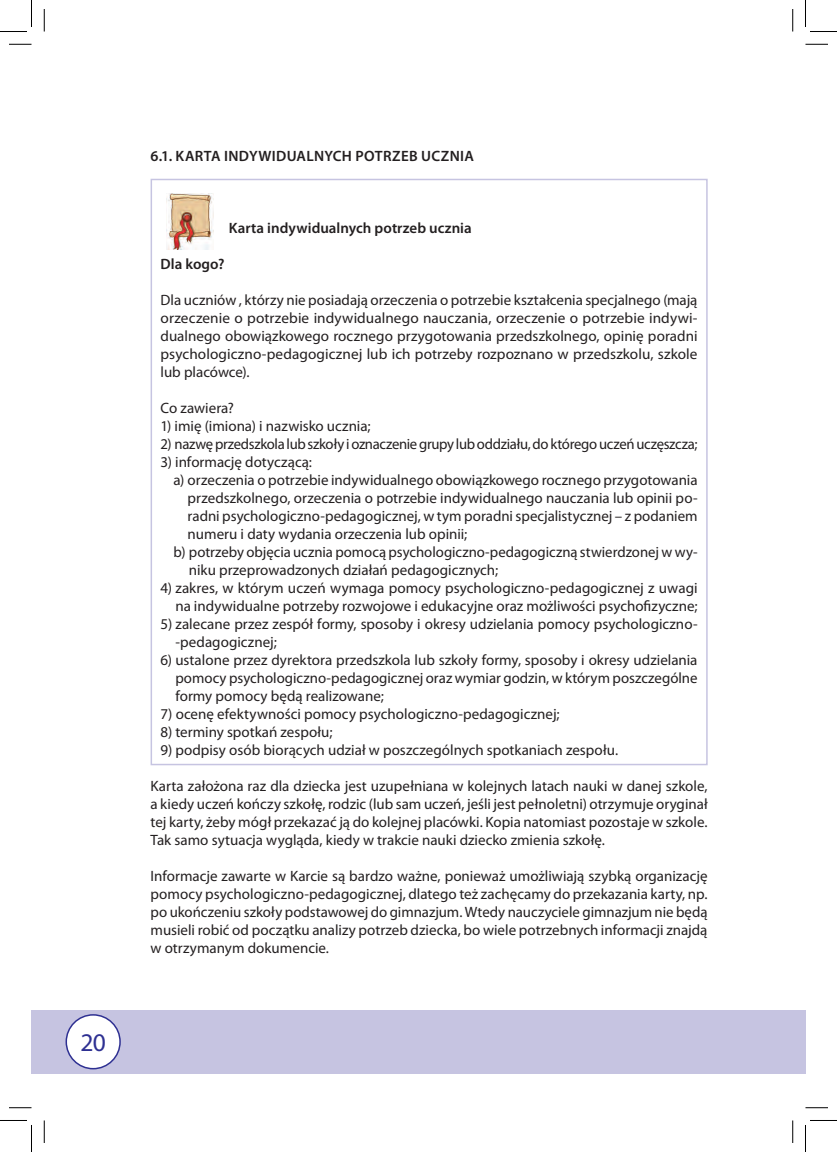
<style>
.page{position:relative;width:837px;height:1152px;background:#fff}
.page>*{position:absolute;margin:0;border:0;box-sizing:border-box;transform-origin:0 0}
.t1{font:25.5px "Myriad Pro";color:#2e3092}
._01_body{font:15px/18px "Myriad Pro";color:#231f20;text-align:justify}
._01_body-2{font:15px "Myriad Pro";letter-spacing:-.02em;color:#231f20}
._04_ramka{font:600 15px "Myriad Pro";color:#231f20}
._05_podrozdzial{font:600 15px "Myriad Pro";letter-spacing:.02em;color:#231f20}
</style>
<div class="page">
<div style="left:793px;top:1009px;width:12px;height:64px;background:#c6c4e1"></div>
<div style="left:32px;top:1009px;width:761px;height:64px;background:#c6c4e1"></div>
<div style="left:66px;top:1014px;width:54px;height:54px;background:#fff;border-radius:50%"></div>
<div style="left:66px;top:1014px;width:55px;height:55px;border:2px solid #2e3092;border-radius:50%"></div>
<div style="left:151px;top:179px;width:557px;height:586px;border:2px solid #c6c4e1"></div>
<img style="left:167px;top:193px;width:47px;height:57px">
<svg style="left:9px;top:44px;width:23px;height:1px"></svg>
<svg style="left:805px;top:44px;width:23px;height:1px"></svg>
<svg style="left:9px;top:1107px;width:23px;height:1px"></svg>
<svg style="left:805px;top:1107px;width:23px;height:1px"></svg>
<svg style="left:44px;top:9px;width:1px;height:22px"></svg>
<svg style="left:44px;top:1120px;width:1px;height:23px"></svg>
<svg style="left:792px;top:9px;width:1px;height:22px"></svg>
<svg style="left:792px;top:1120px;width:1px;height:23px"></svg>
<svg style="left:0;top:0;width:32px;height:32px"></svg>
<svg style="left:0;top:1120px;width:32px;height:32px"></svg>
<svg style="left:805px;top:0;width:32px;height:32px"></svg>
<svg style="left:805px;top:1120px;width:32px;height:32px"></svg>
<h1 class="t1" style="left:80px;top:1027px;width:27px">20</h1>
<p class="_05_podrozdzial" style="left:151px;top:146px;width:325px">6.1. KARTA INDYWIDUALNYCH POTRZEB UCZNIA</p>
<p class="_04_ramka" style="left:229px;top:218px;width:244px">Karta indywidualnych potrzeb ucznia</p>
<p class="_04_ramka" style="left:161px;top:254px;width:65px">Dla kogo?</p>
<p class="_01_body" style="left:161px;top:290px;width:539px">Dla uczniów , którzy nie posiadają orzeczenia o potrzebie kształcenia specjalnego (mają orzeczenie o potrzebie indywidualnego nauczania, orzeczenie o potrzebie indywi&shy;dualnego obowiązkowego rocznego przygotowania przedszkolnego, opinię poradni psychologiczno-pedagogicznej lub ich potrzeby rozpoznano w przedszkolu, szkole lub placówce).</p>
<p class="_01_body" style="left:161px;top:398px;width:75px">Co zawiera?</p>
<p class="_01_body" style="left:161px;top:416px;width:211px">1) imię (imiona) i nazwisko ucznia;</p>
<p class="_01_body-2" style="left:161px;top:434px;width:538px">2) nazwę przedszkola lub szkoły i oznaczenie grupy lub oddziału, do którego uczeń uczęszcza;</p>
<p class="_01_body" style="left:161px;top:452px;width:153px">3) informację dotyczącą:</p>
<p class="_01_body" style="left:188px;top:470px;width:511px;text-indent:-14px">a) orzeczenia o potrzebie indywidualnego obowiązkowego rocznego przygotowania przedszkolnego, orzeczenia o potrzebie indywidualnego nauczania lub opinii po&shy;radni psychologiczno-pedagogicznej, w tym poradni specjalistycznej – z podaniem numeru i daty wydania orzeczenia lub opinii;</p>
<p class="_01_body" style="left:189px;top:542px;width:510px;text-indent:-16px">b) potrzeby objęcia ucznia pomocą psychologiczno-pedagogiczną stwierdzonej w wy&shy;niku przeprowadzonych działań pedagogicznych;</p>
<p class="_01_body" style="left:161px;top:578px;width:538px;text-align:right">4) zakres, w którym uczeń wymaga pomocy psychologiczno-pedagogicznej z uwagi na indywidualne potrzeby rozwojowe i edukacyjne oraz możliwości psychofizyczne;</p>
<p class="_01_body" style="left:175px;top:614px;width:524px;text-indent:-15px">5) zalecane przez zespół formy, sposoby i okresy udzielania pomocy psychologiczno--pedagogicznej;</p>
<p class="_01_body" style="left:175px;top:650px;width:524px;text-indent:-15px">6) ustalone przez dyrektora przedszkola lub szkoły formy, sposoby i okresy udzielania pomocy psychologiczno-pedagogicznej oraz wymiar godzin, w którym poszczególne formy pomocy będą realizowane;</p>
<p class="_01_body" style="left:161px;top:704px;width:401px">7) ocenę efektywności pomocy psychologiczno-pedagogicznej;</p>
<p class="_01_body" style="left:161px;top:722px;width:173px">8) terminy spotkań zespołu;</p>
<p class="_01_body" style="left:161px;top:740px;width:459px">9) podpisy osób biorących udział w poszczególnych spotkaniach zespołu.</p>
<p class="_01_body" style="left:151px;top:776px;width:559px">Karta założona raz dla dziecka jest uzupełniana w kolejnych latach nauki w danej szkole, a kiedy uczeń kończy szkołę, rodzic (lub sam uczeń, jeśli jest pełnoletni) otrzymuje oryginał tej karty, żeby mógł przekazać ją do kolejnej placówki. Kopia natomiast pozostaje w szkole.<br>Tak samo sytuacja wygląda, kiedy w trakcie nauki dziecko zmienia szkołę.</p>
<p class="_01_body" style="left:151px;top:866px;width:558px">Informacje zawarte w Karcie są bardzo ważne, ponieważ umożliwiają szybką organizację pomocy psychologiczno-pedagogicznej, dlatego też zachęcamy do przekazania karty, np. po ukończeniu szkoły podstawowej do gimnazjum. Wtedy nauczyciele gimnazjum nie będą musieli robić od początku analizy potrzeb dziecka, bo wiele potrzebnych informacji znajdą w otrzymanym dokumencie.</p>
</div>
